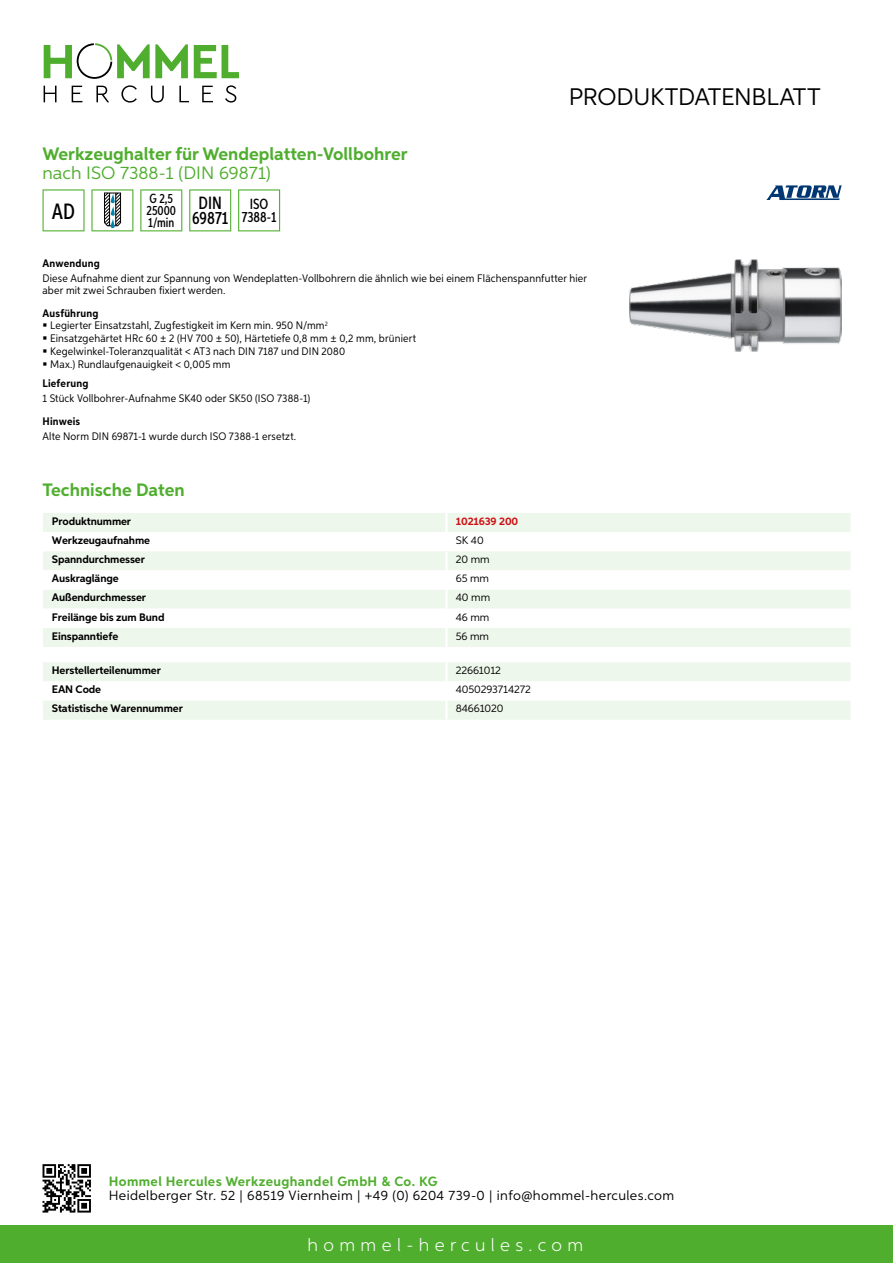
<style>
.page{position:relative;width:893px;height:1263px;background:#fff}
.page>*{position:absolute;margin:0;border:0;box-sizing:border-box;transform-origin:0 0}
.t1{font:24px "Aspira";letter-spacing:-.01em;color:#000}
.t2{font:500 22.2px "Aspira XX Nar";color:#000}
.t3{font:700 18px "Aspira";color:#50ae2f}
.t4{font:18px "Aspira";color:#50ae2f}
.t5{font:300 18px "Aspira";letter-spacing:.3em;color:#fff}
.t6{font:500 17.85px/14.9px "Aspira XX Nar";color:#000;text-align:center}
.t7{font:500 14.85px/13.4px "Aspira XX Nar";color:#000;text-align:center}
.t8{font:13.5px "Aspira";letter-spacing:.03em;color:#000}
.t9{font:700 13.5px "Aspira";letter-spacing:.03em;color:#50ae2f}
.t10{font:500 13.35px/11.9px "Aspira XX Nar";color:#000}
.t11{font:10.95px/12.8px "Aspira Nar";letter-spacing:.015em;color:#000}
.t12{font:700 10.95px "Aspira";letter-spacing:-.01em;color:#000}
.t13{font:10.95px "Aspira";letter-spacing:-.01em;color:#000}
.t14{font:700 10.95px "Aspira Nar";letter-spacing:.02em;color:#000}
.t15{font:700 10.95px "Aspira";letter-spacing:-.01em;color:#cd1013}
.s1{font-weight:700}
</style>
<div class="page">
<div style="left:0;top:1226px;width:893px;height:37px;background:#50ae2f"></div>
<svg style="left:43px;top:1164px;width:48px;height:48px"></svg>
<svg style="left:194px;top:45px;width:45px;height:33px"></svg>
<svg style="left:44px;top:43px;width:144px;height:36px"></svg>
<svg style="left:44px;top:86px;width:13px;height:16px"></svg>
<svg style="left:72px;top:86px;width:10px;height:16px"></svg>
<svg style="left:96px;top:86px;width:13px;height:16px"></svg>
<svg style="left:121px;top:85px;width:16px;height:18px"></svg>
<svg style="left:151px;top:86px;width:13px;height:17px"></svg>
<svg style="left:179px;top:86px;width:10px;height:16px"></svg>
<svg style="left:202px;top:86px;width:11px;height:16px"></svg>
<svg style="left:225px;top:85px;width:11px;height:18px"></svg>
<div style="left:43px;top:513px;width:807px;height:134px;background:#eef7eb"></div>
<svg style="left:43px;top:532px;width:807px;height:96px"></svg>
<hr style="left:445px;top:513px;width:3px;height:19px;background:#fff">
<hr style="left:445px;top:532px;width:3px;height:19px;background:#fff">
<hr style="left:445px;top:551px;width:3px;height:19px;background:#fff">
<hr style="left:445px;top:570px;width:3px;height:19px;background:#fff">
<hr style="left:445px;top:589px;width:3px;height:20px;background:#fff">
<hr style="left:445px;top:609px;width:3px;height:19px;background:#fff">
<hr style="left:445px;top:628px;width:3px;height:19px;background:#fff">
<svg style="left:43px;top:662px;width:807px;height:58px"></svg>
<hr style="left:445px;top:700px;width:3px;height:20px;background:#fff">
<svg style="left:43px;top:189px;width:42px;height:42px"></svg>
<svg style="left:91px;top:189px;width:42px;height:42px"></svg>
<svg style="left:140px;top:189px;width:42px;height:42px"></svg>
<svg style="left:189px;top:189px;width:42px;height:42px"></svg>
<svg style="left:238px;top:189px;width:42px;height:42px"></svg>
<img style="left:629px;top:259px;width:213px;height:93px">
<svg style="left:766px;top:185px;width:76px;height:15px"></svg>
<h3 class="t3" style="left:43px;top:142px;width:367px">Werkzeughalter für Wendeplatten-Vollbohrer</h3>
<h3 class="t4" style="left:43px;top:162px;width:230px">nach ISO 7388-1 (DIN 69871)</h3>
<h2 class="t2" style="left:52px;top:197px;width:25px">AD</h2>
<p class="t10" style="left:147px;top:193px;width:31px">G 2,5<br>25000<br>1/min</p>
<h3 class="t6" style="left:192px;top:196px;width:38px">DIN<br>69871</h3>
<h3 class="t7" style="left:242px;top:197px;width:36px">ISO<br>7388-1</h3>
<h1 class="t1" style="left:569px;top:82px;width:253px">Produktdatenblatt</h1>
<p class="t14" style="left:43px;top:257px;width:59px">Anwendung</p>
<p class="t11" style="left:43px;top:273px;width:546px;line-height:12px">Diese Aufnahme dient zur Spannung von Wendeplatten-Vollbohrern die ähnlich wie bei einem Flächenspannfutter hier aber mit zwei Schrauben fixiert werden.</p>
<p class="t11" style="left:50px;top:306px;width:367px;text-indent:-8px"><span class="s1">Ausführung<br></span>Legierter Einsatzstahl, Zugfestigkeit im Kern min. 950 N/mm<sup>2<br></sup>Einsatzgehärtet HRc 60 ± 2 (HV 700 ± 50), Härtetiefe 0,8 mm ± 0,2 mm, brüniert Kegelwinkel-Toleranzqualität &lt; AT3 nach DIN 7187 und DIN 2080<br>Max.) Rundlaufgenauigkeit &lt; 0,005 mm</p>
<p class="t14" style="left:43px;top:376px;width:47px">Lieferung</p>
<p class="t11" style="left:43px;top:392px;width:269px">1 Stück Vollbohrer-Aufnahme SK40 oder SK50 (ISO 7388-1)</p>
<p class="t14" style="left:43px;top:415px;width:39px">Hinweis</p>
<p class="t11" style="left:43px;top:430px;width:255px">Alte Norm DIN 69871-1 wurde durch ISO 7388-1 ersetzt.</p>
<h3 class="t3" style="left:43px;top:479px;width:144px">Technische Daten</h3>
<p class="t12" style="left:52px;top:514px;width:81px">Produktnummer</p>
<p class="t15" style="left:456px;top:514px;width:64px">1021639 200</p>
<p class="t12" style="left:52px;top:533px;width:100px">Werkzeugaufnahme</p>
<p class="t13" style="left:456px;top:534px;width:29px">SK 40</p>
<p class="t12" style="left:52px;top:553px;width:95px">Spanndurchmesser</p>
<p class="t13" style="left:456px;top:553px;width:35px">20 mm</p>
<p class="t12" style="left:52px;top:572px;width:68px">Auskraglänge</p>
<p class="t13" style="left:456px;top:572px;width:35px">65 mm</p>
<p class="t12" style="left:52px;top:591px;width:96px">Außendurchmesser</p>
<p class="t13" style="left:456px;top:591px;width:36px">40 mm</p>
<p class="t12" style="left:52px;top:610px;width:114px">Freilänge bis zum Bund</p>
<p class="t13" style="left:456px;top:610px;width:35px">46 mm</p>
<p class="t12" style="left:52px;top:629px;width:68px">Einspanntiefe</p>
<p class="t13" style="left:456px;top:629px;width:35px">56 mm</p>
<p class="t12" style="left:52px;top:664px;width:111px">Herstellerteilenummer</p>
<p class="t13" style="left:456px;top:664px;width:47px">22661012</p>
<p class="t12" style="left:52px;top:683px;width:51px">EAN Code</p>
<p class="t13" style="left:456px;top:683px;width:77px">4050293714272</p>
<p class="t12" style="left:52px;top:702px;width:132px">Statistische Warennummer</p>
<p class="t13" style="left:456px;top:702px;width:49px">84661020</p>
<p class="t9" style="left:109px;top:1172px;width:330px">Hommel Hercules Werkzeughandel GmbH &amp; Co. KG</p>
<p class="t8" style="left:109px;top:1187px;width:567px">Heidelberger Str. 52 | 68519 Viernheim | +49 (0) 6204 739-0 | info@hommel-hercules.com</p>
<h3 class="t5" style="left:307px;top:1234px;width:277px">hommel-hercules.com</h3>
</div>
